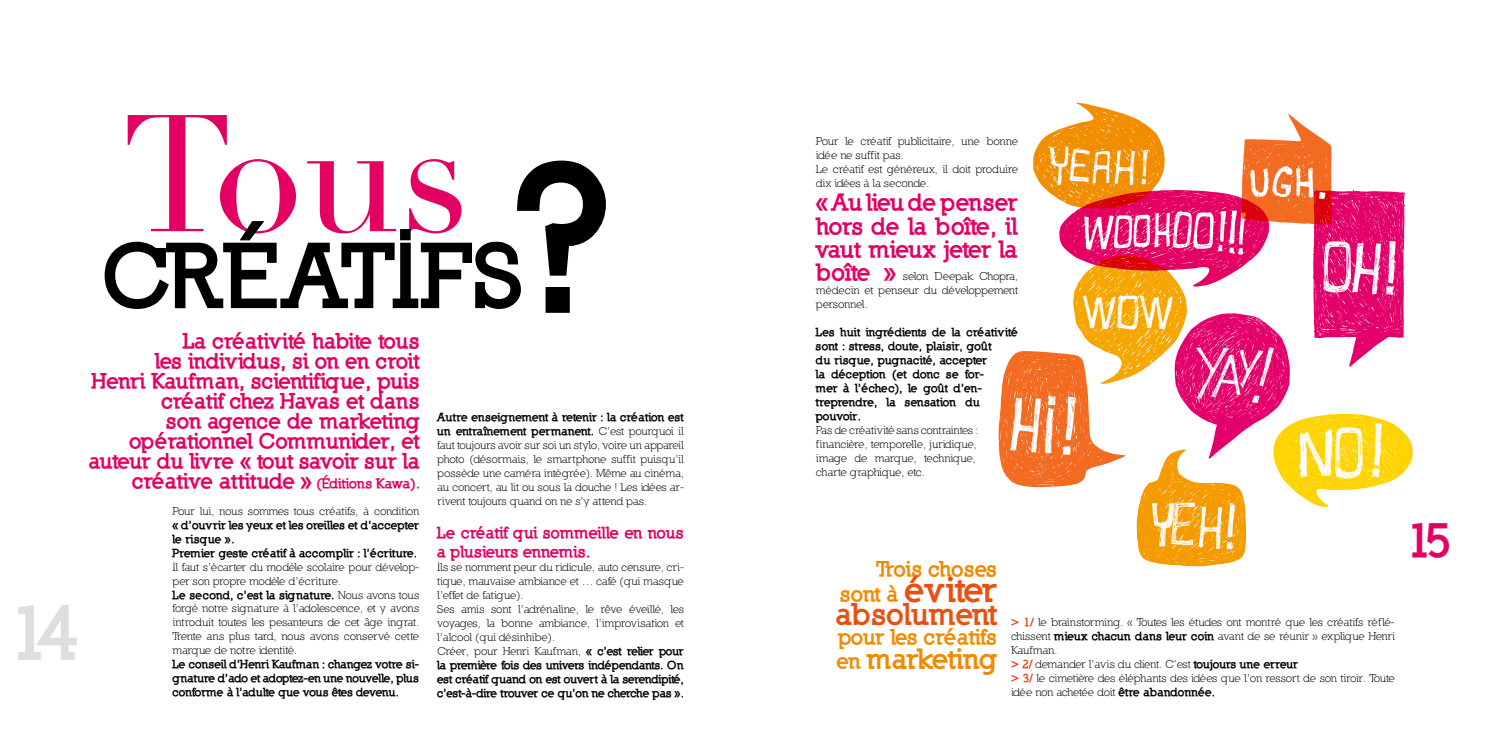
<style>
.page{position:relative;width:1500px;height:750px;background:#fff}
.page>*{position:absolute;margin:0;border:0;box-sizing:border-box;transform-origin:0 0}
.t1{font:900 201.9px "Nilland";color:#000}
.t2{font:163.05px "Didot";color:#e30062}
.t3{font:900 88.05px "Nilland";color:#000}
.t4{font:900 73.35px "Nilland";color:#dddedf}
.t5{font:900 46.2px "Nilland";color:#e30062}
.t6{font:900 33.9px "Nilland";color:#e85113}
.t7{font:900 29.7px "Nilland";letter-spacing:-.03em;color:#e85113}
.t8{font:900 27.45px "Nilland";letter-spacing:-.03em;color:#f08a00}
.t9{font:900 23.25px/23.2px "Nilland";letter-spacing:-.035em;color:#e30062;text-align:justify}
.t10{font:900 21.15px/20.1px "Nilland";letter-spacing:-.025em;color:#e30062;text-align:right}
.t11{font:900 21.15px "Nilland";letter-spacing:-.03em;color:#f08a00}
.t12{font:900 15.9px/19px "Nilland";letter-spacing:-.025em;color:#e30062}
.t13{font:11.7px/14px "Nilland";letter-spacing:-.03em;color:#000}
.t14{font:900 11.7px/14px "Nilland";letter-spacing:-.03em;color:#000}
.s1{font-size:13.8px}
.s2{font-weight:900}
.s3{font-weight:900;font-size:23.25px;color:#e30062}
.s4{font-size:21.15px;color:#f08a00}
.s5{font-size:21.15px}
.s6{font-weight:900;color:#e64415}
</style>
<div class="page">
<svg style="left:999px;top:103px;width:414px;height:463px"></svg>
<h3 class="t4" style="left:10px;top:587px;width:74px">14</h3>
<h2 class="t2" style="left:122px;top:77px;width:350px">Tous</h2>
<h1 class="t1" style="left:518px;top:111px;width:102px">?</h1>
<h3 class="t3" style="left:102px;top:220px;width:427px">CRÉATIFS</h3>
<p class="t10" style="left:89px;top:330px;width:333px">La créativité habite tous<br>les individus, si on en croit<br>Henri Kaufman, scientifique, puis créatif chez Havas et dans<br>son agence de marketing opérationnel Communider, et auteur du livre « tout savoir sur la créative attitude » <span class="s1">(Éditions Kawa).</span></p>
<p class="t13" style="left:173px;top:504px;width:248px">Pour lui, nous sommes tous créatifs, à condition</p>
<p class="t14" style="left:173px;top:518px;width:248px">« d’ouvrir les yeux et les oreilles et d’accepter le risque ».<br>Premier geste créatif à accomplir : l’écriture.</p>
<p class="t13" style="left:173px;top:560px;width:248px">Il faut s’écarter du modèle scolaire pour dévelop&shy;per son propre modèle d’écriture.<br><span class="s2">Le second, c’est la signature.</span> Nous avons tous forgé notre signature à l’adolescence, et y avons introduit toutes les pesanteurs de cet âge ingrat.<br>Trente ans plus tard, nous avons conservé cette marque de notre identité.</p>
<p class="t14" style="left:173px;top:657px;width:248px;text-align:justify">Le conseil d’Henri Kaufman : changez votre si&shy;gnature d’ado et adoptez-en une nouvelle, plus conforme à l’adulte que vous êtes devenu.</p>
<p class="t13" style="left:437px;top:410px;width:248px;text-align:justify"><span class="s2">Autre enseignement à retenir : la création est un entraînement permanent.</span> C’est pourquoi il faut toujours avoir sur soi un stylo, voire un appareil photo (désormais, le smartphone suffit puisqu’il possède une caméra intégrée). Même au cinéma, au concert, au lit ou sous la douche ! Les idées ar&shy;rivent toujours quand on ne s’y attend pas.</p>
<h3 class="t12" style="left:437px;top:523px;width:248px">Le créatif qui sommeille en nous a plusieurs ennemis.</h3>
<p class="t13" style="left:437px;top:560px;width:248px">Ils se nomment peur du ridicule, auto censure, cri&shy;tique, mauvaise ambiance et … café (qui masque l’effet de fatigue).<br>Ses amis sont l’adrénaline, le rêve éveillé, les voyages, la bonne ambiance, l’improvisation et l’alcool (qui désinhibe).<br>Créer, pour Henri Kaufman, <span class="s2">« c’est relier pour la première fois des univers indépendants. On est créatif quand on est ouvert à la serendipité, c’est-à-dire trouver ce qu’on ne cherche pas ».</span></p>
<p class="t13" style="left:816px;top:134px;width:204px">Pour le créatif publicitaire, une bonne idée ne suffit pas.<br>Le créatif est généreux, il doit produire dix idées à la seconde.</p>
<h3 class="t9" style="left:816px;top:191px;width:204px">« Au lieu de penser hors de la boîte, il vaut mieux jeter la</h3>
<p class="t13" style="left:816px;top:269px;width:204px;text-align:justify"><span class="s3">boîte »</span> selon Deepak Chopra, médecin et penseur du développement personnel.</p>
<p class="t14" style="left:816px;top:325px;width:204px">Les huit ingrédients de la créativité sont : stress, doute, plaisir, goût<br>du risque, pugnacité, accepter<br>la déception (et donc se for-<br>mer à l’échec), le goût d’en&shy;treprendre, la sensation du pouvoir.</p>
<p class="t13" style="left:816px;top:423px;width:163px">Pas de créativité sans contraintes : financière, temporelle, juridique, image de marque, technique, charte graphique, etc.</p>
<h3 class="t11" style="left:876px;top:555px;width:123px">Trois choses</h3>
<h3 class="t6" style="left:841px;top:568px;width:158px"><span class="s4">sont à</span> éviter</h3>
<h3 class="t7" style="left:836px;top:595px;width:163px">absolument</h3>
<h3 class="t11" style="left:838px;top:624px;width:161px">pour les créatifs</h3>
<h3 class="t8" style="left:837px;top:641px;width:162px"><span class="s5">en</span> marketing</h3>
<p class="t13" style="left:1011px;top:615px;width:386px"><span class="s6">&gt; 1/</span> le brainstorming. « Toutes les études ont montré que les créatifs réflé&shy;chissent <span class="s2">mieux chacun dans leur coin</span> avant de se réunir » explique Henri Kaufman.<br><span class="s6">&gt; 2/</span> demander l’avis du client. C’est <span class="s2">toujours une erreur<br></span><span class="s6">&gt; 3/</span> le cimetière des éléphants des idées que l’on ressort de son tiroir. Toute idée non achetée doit <span class="s2">être abandonnée.</span></p>
<h3 class="t5" style="left:1407px;top:511px;width:47px">15</h3>
</div>
